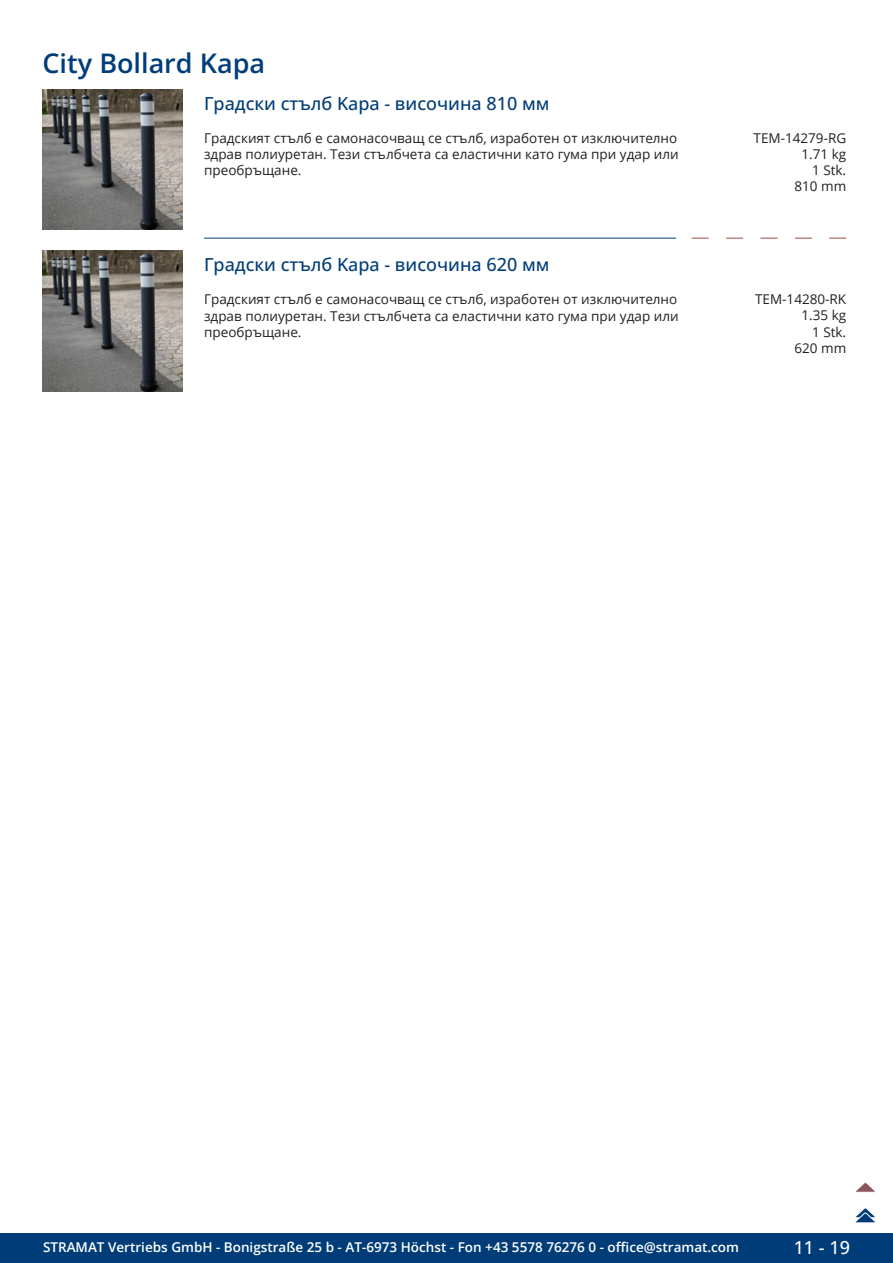
<style>
.page{position:relative;width:893px;height:1263px;background:#fff}
.page>*{position:absolute;margin:0;border:0;box-sizing:border-box;transform-origin:0 0}
.GruppeName{font:600 27px "Open Sans";color:#003d78}
.ArtikelName{font:500 18px "Open Sans";color:#003d78}
.t1{font:500 18px "Open Sans";color:#fff}
.Beschreibung{font:13.5px/16.2px "Open Sans";color:#231f20;text-align:justify}
.t2{font:600 13.5px "Open Sans";color:#fff}
.ArtikelNummer{font:13.5px "Open Sans";color:#231f20}
</style>
<div class="page">
<div style="left:0;top:1233px;width:893px;height:30px;background:#003d78"></div>
<img style="left:43px;top:89px;width:140px;height:141px">
<img style="left:43px;top:251px;width:140px;height:140px">
<svg style="left:692px;top:238px;width:17px;height:1px"></svg>
<svg style="left:726px;top:238px;width:17px;height:1px"></svg>
<svg style="left:760px;top:238px;width:17px;height:1px"></svg>
<svg style="left:795px;top:238px;width:17px;height:1px"></svg>
<svg style="left:829px;top:238px;width:17px;height:1px"></svg>
<hr style="left:204px;top:238px;width:472px;height:1px;background:#003d78">
<svg style="left:856px;top:1183px;width:19px;height:9px"></svg>
<svg style="left:855px;top:1208px;width:21px;height:15px"></svg>
<p class="GruppeName" style="left:43px;top:44px;width:224px">City Bollard Kapa</p>
<p class="ArtikelName" style="left:204px;top:91px;width:347px">Градски стълб Kapa - височина 810 мм</p>
<p class="Beschreibung" style="left:204px;top:129px;width:476px">Градският стълб е самонасочващ се стълб, изработен от изключително здрав полиуретан. Тези стълбчета са еластични като гума при удар или преобръщане.</p>
<p class="ArtikelNummer" style="left:754px;top:128px;width:94px">TEM-14279-RG</p>
<p class="ArtikelNummer" style="left:801px;top:145px;width:46px">1.71 kg</p>
<p class="ArtikelNummer" style="left:812px;top:161px;width:36px">1 Stk.</p>
<p class="ArtikelNummer" style="left:794px;top:177px;width:53px">810 mm</p>
<p class="ArtikelName" style="left:204px;top:252px;width:347px">Градски стълб Kapa - височина 620 мм</p>
<p class="Beschreibung" style="left:204px;top:291px;width:476px">Градският стълб е самонасочващ се стълб, изработен от изключително здрав полиуретан. Тези стълбчета са еластични като гума при удар или преобръщане.</p>
<p class="ArtikelNummer" style="left:755px;top:290px;width:93px">TEM-14280-RK</p>
<p class="ArtikelNummer" style="left:801px;top:306px;width:46px">1.35 kg</p>
<p class="ArtikelNummer" style="left:812px;top:322px;width:36px">1 Stk.</p>
<p class="ArtikelNummer" style="left:794px;top:339px;width:53px">620 mm</p>
<p class="t2" style="left:43px;top:1238px;width:698px">STRAMAT Vertriebs GmbH - Bonigstraße 25 b - AT-6973 Höchst - Fon +43 5578 76276 0 - office@stramat.com</p>
<h2 class="t1" style="left:794px;top:1234px;width:58px">11 - 19</h2>
</div>
